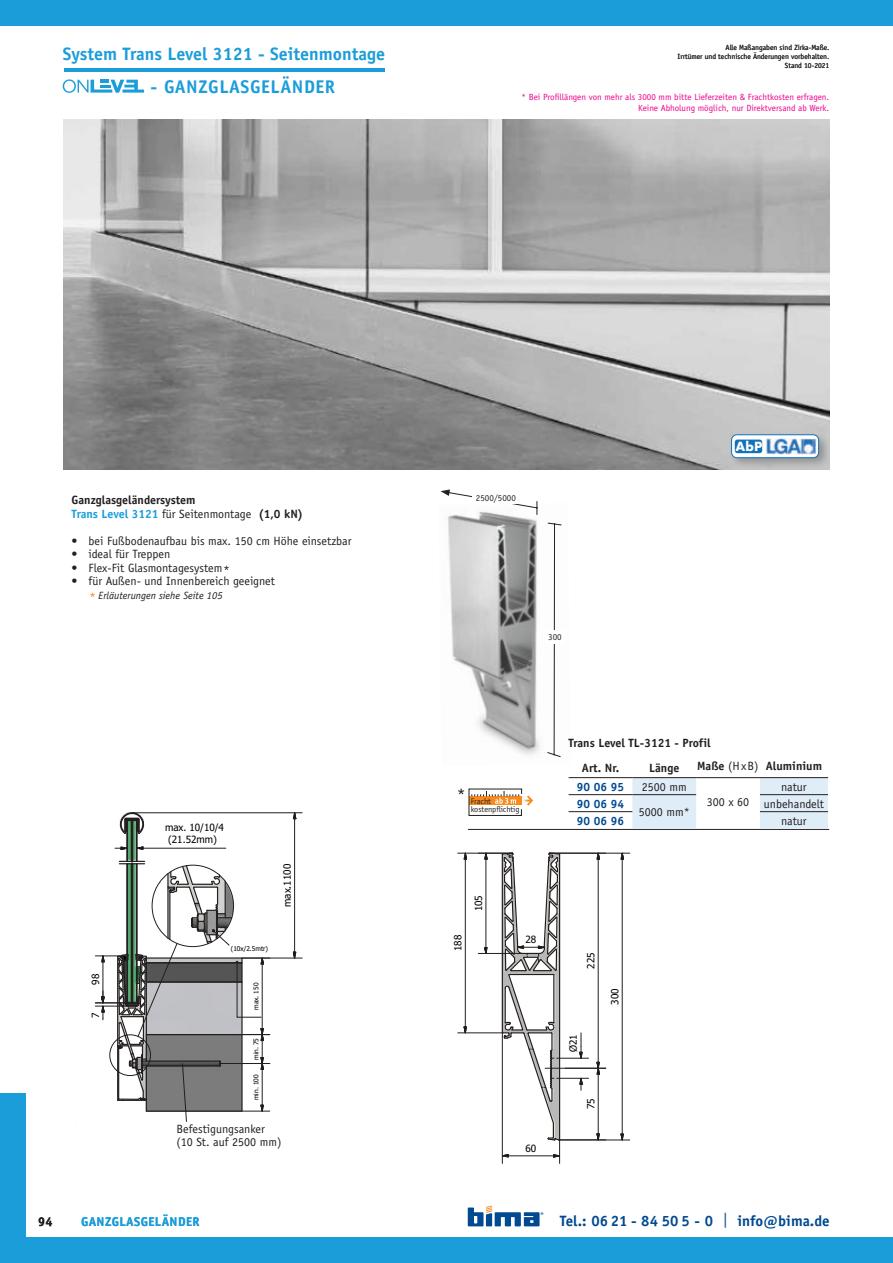
<style>
.page{position:relative;width:893px;height:1263px;background:#fff}
.page>*{position:absolute;margin:0;border:0;box-sizing:border-box;transform-origin:0 0}
.t1{font:700 18.45px "Officina Sans";letter-spacing:.03em;color:#1b9dd9}
.t2{font:700 18px "Officina Sans";color:#1b9dd9}
.t3{font:700 15px "Officina Sans";color:#014990}
.t4{font:700 12.75px "Officina Sans";letter-spacing:.03em;color:#1b9dd9}
.t5{font:700 12.75px "Officina Sans";color:#231f20}
.t6{font:700 12.3px "Futura";color:#fff}
.t7{font:12px/12.8px "Officina Sans";color:#231f20}
.t8{font:700 12px/13.5px "Officina Sans";color:#231f20}
.t9{font:700 12px "Officina Sans";color:#014990}
.t10{font:italic 10.5px "Officina Sans";color:#231f20}
.t11{font:9.9px/11.9px "Tahoma";letter-spacing:-.005em;color:#000;text-align:center}
.t12{font:9px/10.8px "Officina Sans";color:#ed028c;text-align:right}
.t13{font:9px "Officina Sans";color:#231f20}
.t14{font:8.25px/8.6px "Officina Sans";letter-spacing:-.01em;color:#231f20}
.t15{font:7.5px/9px "Officina Sans";color:#231f20;text-align:right}
.t16{font:6.6px/7.9px "Tahoma";letter-spacing:-.005em;color:#000}
.s1{color:#1b9dd9}
.s2{font-weight:400}
.s3{font-style:italic;font-size:13.5px}
.s4{font-size:13.5px;color:#f68b1f}
</style>
<div class="page">
<div style="left:0;top:0;width:893px;height:25px;background:#1b9dd9"></div>
<div style="left:0;top:1237px;width:893px;height:26px;background:#1b9dd9"></div>
<div style="left:0;top:1093px;width:26px;height:170px;background:#1b9dd9"></div>
<svg style="left:63px;top:79px;width:81px;height:14px"></svg>
<svg style="left:468px;top:1205px;width:75px;height:21px"></svg>
<hr style="left:64px;top:69px;width:320px;height:3px;background:#1b9dd9">
<img style="left:447px;top:514px;width:115px;height:244px">
<svg style="left:463px;top:1026px;width:4px;height:8px"></svg>
<svg style="left:463px;top:852px;width:4px;height:13px"></svg>
<hr style="left:465px;top:859px;width:1px;height:168px;background:#231f20">
<hr style="left:458px;top:1032px;width:45px;height:1px;background:#231f20">
<hr style="left:458px;top:853px;width:55px;height:1px;background:#231f20">
<svg style="left:620px;top:852px;width:4px;height:13px"></svg>
<svg style="left:620px;top:1133px;width:4px;height:7px"></svg>
<hr style="left:622px;top:859px;width:1px;height:275px;background:#231f20">
<hr style="left:559px;top:1140px;width:71px;height:1px;background:#231f20">
<hr style="left:549px;top:853px;width:81px;height:1px;background:#231f20">
<svg style="left:499px;top:852px;width:90px;height:311px"></svg>
<svg style="left:484px;top:941px;width:4px;height:12px"></svg>
<svg style="left:484px;top:852px;width:4px;height:13px"></svg>
<hr style="left:486px;top:859px;width:1px;height:88px;background:#231f20">
<hr style="left:478px;top:853px;width:35px;height:1px;background:#231f20">
<hr style="left:478px;top:953px;width:44px;height:1px;background:#231f20">
<svg style="left:596px;top:852px;width:4px;height:13px"></svg>
<hr style="left:598px;top:859px;width:1px;height:203px;background:#231f20">
<hr style="left:549px;top:853px;width:57px;height:1px;background:#231f20">
<svg style="left:596px;top:1128px;width:4px;height:13px"></svg>
<svg style="left:596px;top:1056px;width:4px;height:19px"></svg>
<hr style="left:598px;top:1074px;width:1px;height:60px;background:#231f20">
<hr style="left:566px;top:1068px;width:40px;height:1px;background:#231f20">
<hr style="left:559px;top:1139px;width:47px;height:1px;background:#231f20">
<img style="left:64px;top:119px;width:765px;height:351px">
<img style="left:128px;top:813px;width:113px;height:45px">
<hr style="left:131px;top:820px;width:1px;height:41px;background:#231f20">
<hr style="left:126px;top:831px;width:2px;height:30px;background:#231f20">
<hr style="left:136px;top:831px;width:2px;height:30px;background:#231f20">
<hr style="left:132px;top:820px;width:1px;height:41px;background:#231f20">
<svg style="left:119px;top:812px;width:26px;height:23px"></svg>
<svg style="left:115px;top:846px;width:29px;height:4px"></svg>
<hr style="left:143px;top:848px;width:83px;height:1px;background:#231f20">
<svg style="left:293px;top:946px;width:4px;height:12px"></svg>
<svg style="left:293px;top:813px;width:3px;height:12px"></svg>
<hr style="left:294px;top:819px;width:1px;height:133px;background:#231f20">
<hr style="left:242px;top:958px;width:60px;height:1px;background:#231f20">
<hr style="left:132px;top:812px;width:170px;height:1px;background:#231f20">
<svg style="left:95px;top:858px;width:175px;height:264px"></svg>
<hr style="left:468px;top:829px;width:361px;height:1px;background:#231f20">
<div style="left:729px;top:432px;width:101px;height:38px;background:#231f20;opacity:.3"></div>
<svg style="left:732px;top:435px;width:87px;height:23px"></svg>
<div style="left:731px;top:435px;width:88px;height:23px;border:1px solid #1172ba;border-radius:5px"></div>
<img style="left:766px;top:438px;width:51px;height:17px">
<div style="left:735px;top:440px;width:27px;height:13px;background:#1172ba;border-radius:3px"></div>
<svg style="left:469px;top:789px;width:64px;height:27px"></svg>
<hr style="left:568px;top:777px;width:64px;height:1px;background:#231f20">
<hr style="left:569px;top:811px;width:63px;height:1px;background:#231f20">
<svg style="left:632px;top:777px;width:197px;height:52px"></svg>
<hr style="left:632px;top:777px;width:64px;height:1px;background:#231f20">
<hr style="left:696px;top:777px;width:64px;height:1px;background:#231f20">
<hr style="left:760px;top:777px;width:68px;height:1px;background:#231f20">
<hr style="left:760px;top:811px;width:68px;height:1px;background:#231f20">
<hr style="left:632px;top:794px;width:64px;height:1px;background:#231f20">
<hr style="left:569px;top:794px;width:63px;height:1px;background:#231f20">
<hr style="left:760px;top:794px;width:68px;height:1px;background:#231f20">
<hr style="left:554px;top:524px;width:1px;height:231px;background:#231f20">
<svg style="left:547px;top:752px;width:13px;height:5px"></svg>
<svg style="left:548px;top:523px;width:13px;height:2px"></svg>
<div style="left:545px;top:630px;width:20px;height:13px;background:#fff"></div>
<svg style="left:441px;top:489px;width:97px;height:25px"></svg>
<div style="left:473px;top:491px;width:46px;height:13px;background:#fff"></div>
<h2 class="t2" style="left:63px;top:43px;width:324px">System Trans Level 3121 - Seitenmontage</h2>
<h1 class="t1" style="left:151px;top:76px;width:186px">- GANZGLASGELÄNDER</h1>
<p class="t15" style="left:678px;top:43px;width:153px">Alle Maßangaben sind Zirka-Maße.<br>Irrtümer und technische Änderungen vorbehalten.<br>Stand 10-2021</p>
<p class="t12" style="left:522px;top:91px;width:309px">* Bei Profillängen von mehr als 3000 mm bitte Lieferzeiten &amp; Frachtkosten erfragen.<br>Keine Abholung möglich, nur Direktversand ab Werk.</p>
<p class="t8" style="left:72px;top:493px;width:233px">Ganzglasgeländersystem<br><span class="s1">Trans Level 3121</span> <span class="s2">für Seitenmontage</span> (1,0 kN)</p>
<p class="t7" style="left:72px;top:534px;width:281px">• bei Fußbodenaufbau bis max. 150 cm Höhe einsetzbar</p>
<p class="t7" style="left:72px;top:548px;width:100px">• ideal für Treppen</p>
<p class="t7" style="left:72px;top:561px;width:159px">• Flex-Fit Glasmontagesystem<span class="s3">*</span></p>
<p class="t7" style="left:72px;top:575px;width:205px">• für Außen- und Innenbereich geeignet</p>
<p class="t10" style="left:89px;top:591px;width:135px"><span class="s4">*</span> Erläuterungen siehe Seite 105</p>
<p class="t11" style="left:90px;top:985px;width:12px;rotate:-90deg">98</p>
<p class="t11" style="left:90px;top:1018px;width:7px;rotate:-90deg">7</p>
<p class="t11" style="left:165px;top:822px;width:60px">max. 10/10/4 (21.52mm)</p>
<p class="t11" style="left:282px;top:907px;width:44px;rotate:-90deg">max.1100</p>
<p class="t16" style="left:231px;top:945px;width:39px">(10x/2.5mtr)</p>
<p class="t16" style="left:252px;top:1010px;width:29px;rotate:-90deg">max. 150</p>
<p class="t16" style="left:252px;top:1060px;width:23px;rotate:-90deg">min. 75</p>
<p class="t16" style="left:252px;top:1100px;width:27px;rotate:-90deg">min. 100</p>
<p class="t7" style="left:176px;top:1123px;width:107px">Befestigungsanker (10 St. auf 2500 mm)</p>
<p class="t16" style="left:183px;top:1124px;width:69px">innen: 91.3541.019.81 außen: 91.3541.019.30 (10x/2.5mtr)</p>
<p class="t16" style="left:205px;top:1141px;width:47px">10.3121.205.11</p>
<p class="t13" style="left:476px;top:493px;width:41px">2500/5000</p>
<p class="t6" style="left:735px;top:440px;width:28px">AbP</p>
<p class="t13" style="left:548px;top:632px;width:15px">300</p>
<p class="t14" style="left:471px;top:797px;width:50px;text-indent:-14px"><sup>*</sup> Fracht kostenpflichtig</p>
<p class="t11" style="left:456px;top:948px;width:18px;rotate:-90deg">225</p>
<p class="t11" style="left:452px;top:951px;width:18px;rotate:-90deg">188</p>
<p class="t11" style="left:473px;top:911px;width:18px;rotate:-90deg">105</p>
<p class="t11" style="left:526px;top:934px;width:12px">28</p>
<p class="t11" style="left:526px;top:1143px;width:12px">60</p>
<p class="t8" style="left:582px;top:731px;width:130px;line-height:24.3px;text-indent:-14px">Trans Level TL-3121 - Profil<br>Art. Nr.</p>
<p class="t8" style="left:649px;top:761px;width:32px">Länge</p>
<p class="t8" style="left:697px;top:759px;width:126px">Maße <span class="s2">(HxB)</span> Aluminium</p>
<p class="t9" style="left:577px;top:780px;width:49px">90 06 95</p>
<p class="t7" style="left:642px;top:780px;width:46px">2500 mm</p>
<p class="t7" style="left:781px;top:780px;width:27px">natur</p>
<p class="t7" style="left:707px;top:796px;width:44px">300 x 60</p>
<p class="t7" style="left:764px;top:797px;width:62px">unbehandelt</p>
<p class="t9" style="left:577px;top:797px;width:49px">90 06 94</p>
<p class="t7" style="left:639px;top:806px;width:52px">5000 mm*</p>
<p class="t9" style="left:577px;top:814px;width:49px">90 06 96</p>
<p class="t7" style="left:781px;top:814px;width:27px">natur</p>
<p class="t11" style="left:585px;top:969px;width:18px;rotate:-90deg">225</p>
<p class="t11" style="left:568px;top:1052px;width:19px;rotate:-90deg">Ø21</p>
<p class="t11" style="left:609px;top:1005px;width:18px;rotate:-90deg">300</p>
<p class="t11" style="left:585px;top:1109px;width:12px;rotate:-90deg">75</p>
<p class="t5" style="left:38px;top:1215px;width:16px">94</p>
<p class="t4" style="left:81px;top:1215px;width:120px">GANZGLASGELÄNDER</p>
<p class="t3" style="left:560px;top:1215px;width:271px">Tel.: 06 21 - 84 50 5 - 0 <span class="s2">|</span> info@bima.de</p>
</div>
